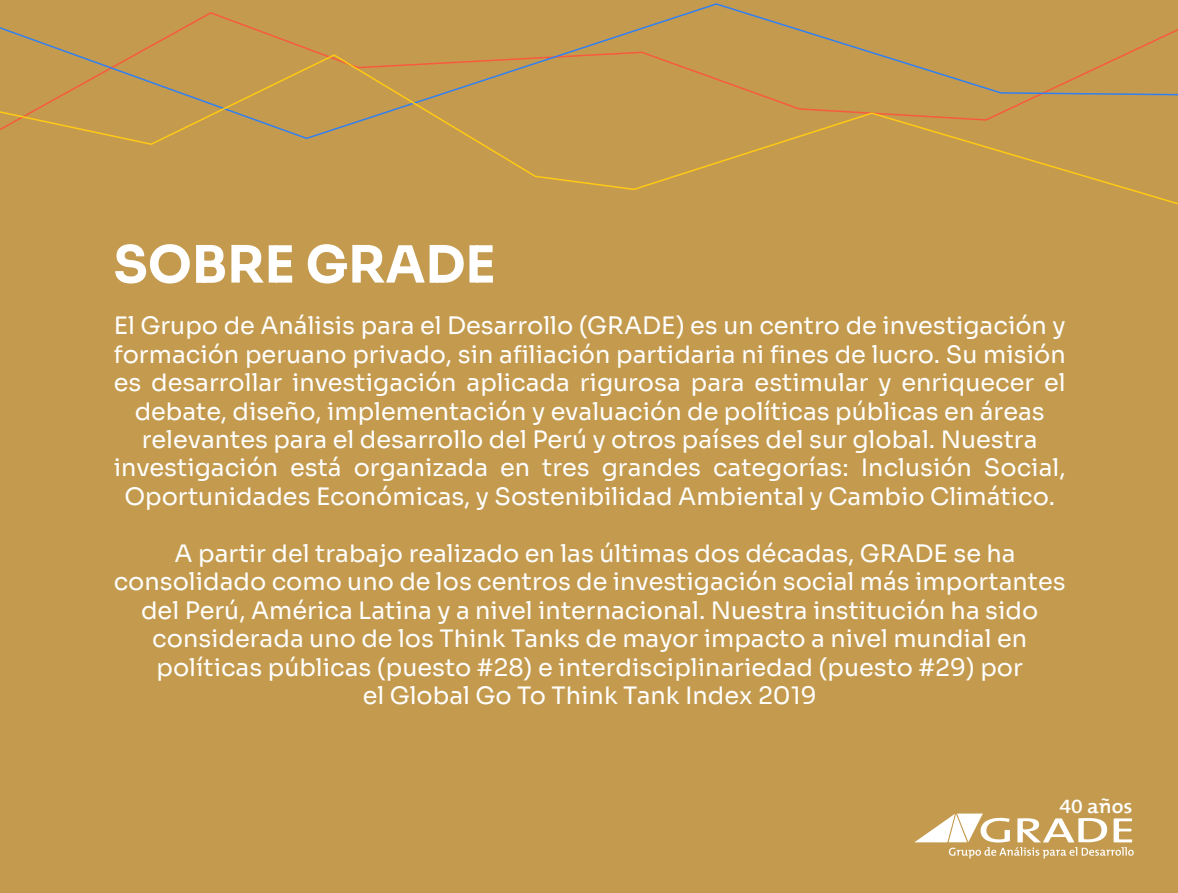
<style>
.page{position:relative;width:1178px;height:893px;background:#c49b4e}
.page>*{position:absolute;margin:0;border:0;box-sizing:border-box;transform-origin:0 0}
.t1{font:700 51.15px "Sora";color:#fff}
.t2{font:24px/28.5px "Sora";color:#fff;text-align:center}
.t3{font:600 20.25px "The Mix";color:#fff;scale:1.06 1}
</style>
<div class="page">
<svg style="left:0;top:3px;width:1178px;height:50px"></svg>
<svg style="left:0;top:53px;width:1178px;height:152px"></svg>
<svg style="left:914px;top:813px;width:220px;height:45px"></svg>
<h1 class="t1" style="left:114px;top:222px;width:383px">SOBRE GRADE</h1>
<p class="t2" style="left:114px;top:309px;width:953px">El Grupo de Análisis para el Desarrollo (GRADE) es un centro de investigación y formación peruano privado, sin afiliación partidaria ni fines de lucro. Su misión es desarrollar investigación aplicada rigurosa para estimular y enriquecer el debate, diseño, implementación y evaluación de políticas públicas en áreas relevantes para el desarrollo del Perú y otros países del sur global. Nuestra investigación está organizada en tres grandes categorías: Inclusión Social, Oportunidades Económicas, y Sostenibilidad Ambiental y Cambio Climático.</p>
<p class="t2" style="left:114px;top:537px;width:953px">A partir del trabajo realizado en las últimas dos décadas, GRADE se ha consolidado como uno de los centros de investigación social más importantes del Perú, América Latina y a nivel internacional. Nuestra institución ha sido considerada uno de los Think Tanks de mayor impacto a nivel mundial en políticas públicas (puesto #28) e interdisciplinariedad (puesto #29) por<br>el Global Go To Think Tank Index 2019</p>
<p class="t3" style="left:1087px;top:790px;width:44px">años</p>
</div>
